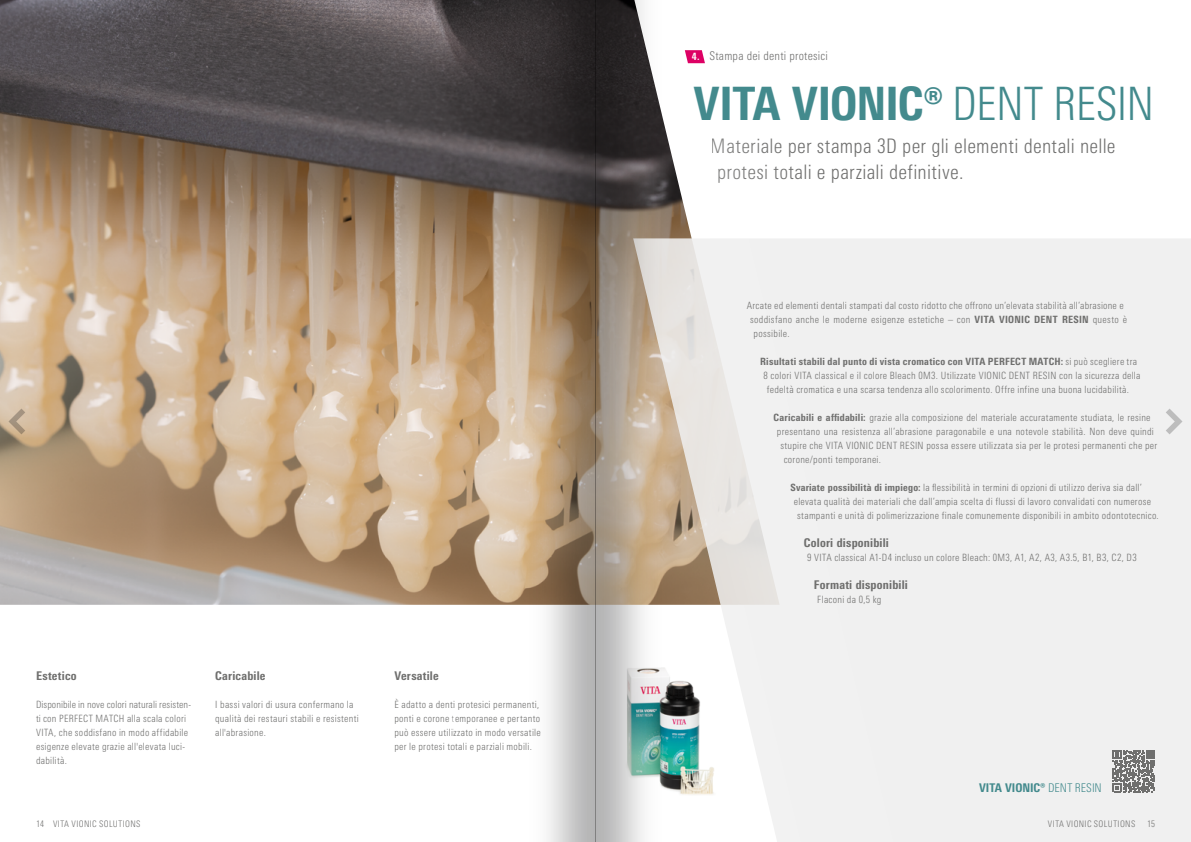
<style>
.page{position:relative;width:1191px;height:842px;background:#fff}
.page>*{position:absolute;margin:0;border:0;box-sizing:border-box;transform-origin:0 0}
.Produktheadline_Erste_Seite_Farbig{font:800 condensed 46px "Univers Next Pro";letter-spacing:-.02em;color:#438a8d}
.t1{font:300 condensed 20px/26px "Univers Next Pro";letter-spacing:.015em;color:#6f6f6e}
.Fließtext_10Pt_13_5{font:800 condensed 12px "Univers Next Pro";letter-spacing:.015em;color:#6f6f6e}
._03_Kleine_Headline_12pt{font:800 condensed 12px "Univers Next Pro";letter-spacing:.02em;color:#6f6f6e}
.Segment_12Pt_13_5{font:300 condensed 12px "Univers Next Pro";letter-spacing:.02em;color:#6f6f6e}
.Produktname_vor_QR-Code{font:800 condensed 12px "Univers Next Pro";letter-spacing:-.01em;color:#438a8d}
.Fließtext_10Pt_13_5-2{font:300 condensed 10px/14px "Univers Next Pro";letter-spacing:.025em;color:#6f6f6e;text-align:center}
.Fließtext_10pt{font:300 condensed 10px/14px "Univers Next Pro";letter-spacing:.025em;color:#6f6f6e}
.Fließtext_10Pt_13_5-3{font:800 condensed 10px "Univers Next Pro";color:#fff}
._03_Kleine_Headline_12pt-2{font:300 condensed 9px "Univers Next Pro";letter-spacing:.035em;color:#6f6f6e}
.s1{font-weight:300}
.s2{font-weight:800}
</style>
<div class="page">
<img style="left:0;top:0;width:454px;height:605px">
<div style="left:737px;top:239px;width:454px;height:603px;background:#f0f0f0"></div>
<svg style="left:1112px;top:750px;width:43px;height:42px"></svg>
<img style="left:454px;top:0;width:283px;height:842px">
<svg style="left:1165px;top:409px;width:17px;height:25px"></svg>
<svg style="left:9px;top:409px;width:16px;height:25px"></svg>
<p class="Fließtext_10Pt_13_5-3" style="left:692px;top:51px;width:9px">4.</p>
<p class="Segment_12Pt_13_5" style="left:709px;top:49px;width:120px">Stampa dei denti protesici</p>
<p class="Produktheadline_Erste_Seite_Farbig" style="left:693px;top:76px;width:462px">VITA VIONIC® <span class="s1">DENT RESIN</span></p>
<h2 class="t1" style="left:717px;top:133px;width:400px;text-indent:-6px">Materiale per stampa 3D per gli elementi dentali nelle protesi totali e parziali definitive.</h2>
<p class="_03_Kleine_Headline_12pt" style="left:36px;top:669px;width:42px">Estetico</p>
<p class="Fließtext_10pt" style="left:36px;top:697px;width:157px">Disponibile in nove colori naturali resisten&shy;ti con PERFECT MATCH alla scala colori VITA, che soddisfano in modo affidabile esigenze elevate grazie all'elevata luci&shy;dabilità.</p>
<p class="_03_Kleine_Headline_12pt" style="left:215px;top:669px;width:52px">Caricabile</p>
<p class="Fließtext_10pt" style="left:215px;top:697px;width:145px">I bassi valori di usura confermano la qualità dei restauri stabili e resistenti all'abrasione.</p>
<p class="_03_Kleine_Headline_12pt" style="left:394px;top:669px;width:46px">Versatile</p>
<p class="Fließtext_10pt" style="left:394px;top:697px;width:148px">È adatto a denti protesici permanenti, ponti e corone temporanee e pertanto può essere utilizzato in modo versatile per le protesi totali e parziali mobili.</p>
<p class="Fließtext_10Pt_13_5-2" style="left:746px;top:298px;width:378px">Arcate ed elementi dentali stampati dal costo ridotto che offrono un’elevata stabilità all’abrasione e</p>
<p class="Fließtext_10Pt_13_5-2" style="left:750px;top:312px;width:378px">soddisfano anche le moderne esigenze estetiche – con <span class="s2">VITA VIONIC DENT RESIN</span> questo è</p>
<p class="Fließtext_10Pt_13_5-2" style="left:753px;top:326px;width:38px">possibile.</p>
<p class="Fließtext_10Pt_13_5-2" style="left:760px;top:354px;width:382px"><span class="s2">Risultati stabili dal punto di vista cromatico con VITA PERFECT MATCH:</span> si può scegliere tra<br>8 colori VITA classical e il colore Bleach 0M3. Utilizzate VIONIC DENT RESIN con la sicurezza della fedeltà cromatica e una scarsa tendenza allo scolorimento. Offre infine una buona lucidabilità.</p>
<p class="Fließtext_10Pt_13_5-2" style="left:773px;top:410px;width:378px"><span class="s2">Caricabili e affidabili:</span> grazie alla composizione del materiale accuratamente studiata, le resine</p>
<p class="Fließtext_10Pt_13_5-2" style="left:777px;top:424px;width:378px">presentano una resistenza all’abrasione paragonabile e una notevole stabilità. Non deve quindi</p>
<p class="Fließtext_10Pt_13_5-2" style="left:780px;top:438px;width:378px">stupire che VITA VIONIC DENT RESIN possa essere utilizzata sia per le protesi permanenti che per</p>
<p class="Fließtext_10Pt_13_5-2" style="left:783px;top:452px;width:99px">corone/ponti temporanei.</p>
<p class="Fließtext_10Pt_13_5-2" style="left:790px;top:480px;width:353px"><span class="s2">Svariate possibilità di impiego:</span> la flessibilità in termini di opzioni di utilizzo deriva sia dall’</p>
<p class="Fließtext_10Pt_13_5-2" style="left:793px;top:494px;width:359px">elevata qualità dei materiali che dall’ampia scelta di flussi di lavoro convalidati con numerose</p>
<p class="Fließtext_10Pt_13_5-2" style="left:797px;top:508px;width:363px">stampanti e unità di polimerizzazione finale comunemente disponibili in ambito odontotecnico.</p>
<p class="Fließtext_10Pt_13_5" style="left:804px;top:536px;width:87px">Colori disponibili</p>
<p class="Fließtext_10Pt_13_5-2" style="left:807px;top:550px;width:331px">9 VITA classical A1-D4 incluso un colore Bleach: 0M3, A1, A2, A3, A3.5, B1, B3, C2, D3</p>
<p class="Fließtext_10Pt_13_5" style="left:814px;top:578px;width:95px">Formati disponibili</p>
<p class="Fließtext_10Pt_13_5-2" style="left:817px;top:592px;width:66px">Flaconi da 0,5 kg</p>
<p class="Produktname_vor_QR-Code" style="left:979px;top:781px;width:124px">VITA VIONIC® <span class="s1">DENT RESIN</span></p>
<p class="_03_Kleine_Headline_12pt-2" style="left:36px;top:819px;width:106px">14 VITA VIONIC SOLUTIONS</p>
<p class="_03_Kleine_Headline_12pt-2" style="left:1048px;top:819px;width:89px">VITA VIONIC SOLUTIONS</p>
<p class="_03_Kleine_Headline_12pt-2" style="left:1147px;top:819px;width:9px">15</p>
</div>
